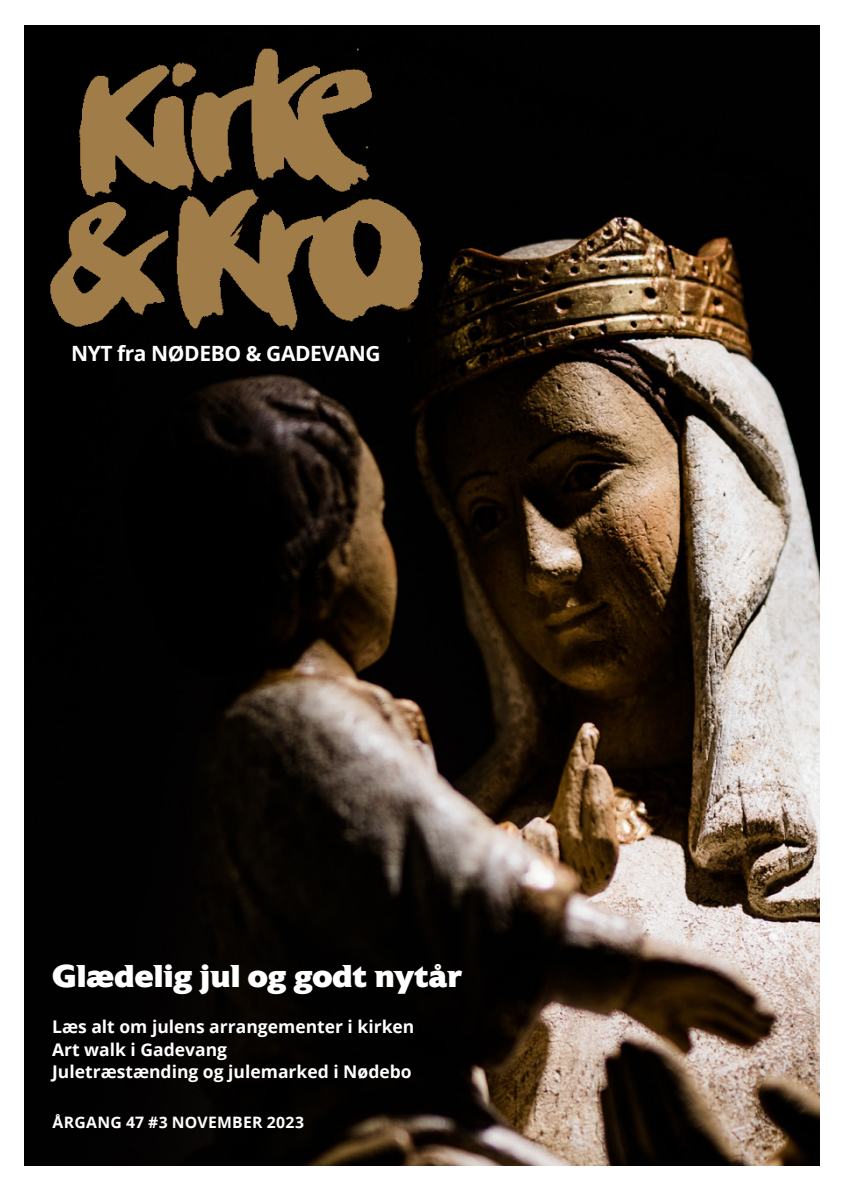
<style>
.page{position:relative;width:844px;height:1191px;background:#fff}
.page>*{position:absolute;margin:0;border:0;box-sizing:border-box;transform-origin:0 0}
.t1{font:800 31.5px "Astoria";letter-spacing:-.015em;color:#fff}
.t2{font:700 21px "Open Sans";letter-spacing:-.02em;color:#fff}
.t3{font:700 17.5px/22.8px "Open Sans";color:#fff}
.t4{font:700 15.75px "Open Sans";letter-spacing:.015em;color:#fff}
</style>
<div class="page">
<img style="left:25px;top:25px;width:794px;height:1140px">
<img style="left:25px;top:25px;width:489px;height:310px">
<p class="t2" style="left:71px;top:338px;width:311px">NYT fra NØDEBO &amp; GADEVANG</p>
<h1 class="t1" style="left:52px;top:958px;width:411px">Glædelig jul og godt nytår</h1>
<p class="t3" style="left:52px;top:1014px;width:363px">Læs alt om julens arrangementer i kirken<br>Art walk i Gadevang<br>Juletræstænding og julemarked i Nødebo</p>
<p class="t4" style="left:53px;top:1111px;width:253px">ÅRGANG 47 #3 NOVEMBER 2023</p>
</div>
